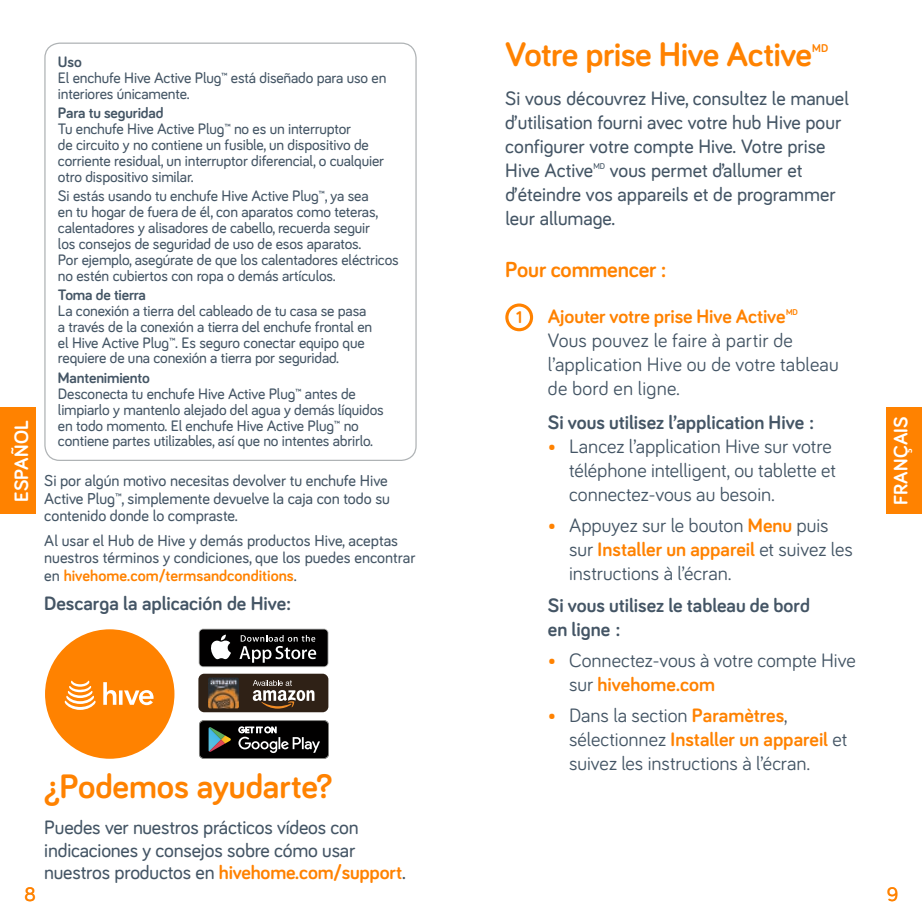
<style>
.page{position:relative;width:922px;height:922px;background:#fff}
.page>*{position:absolute;margin:0;border:0;box-sizing:border-box;transform-origin:0 0}
.t1{font:700 35px "Bariol";letter-spacing:-.015em;color:#ff8200}
.t2{font:700 22.5px "Bariol";letter-spacing:-.005em;color:#ff8200}
.t3{font:20px/24px "Bariol";color:#445565}
.t4{font:500 20px/24px "Bariol";color:#445565}
.t5{font:700 20px/24px "Bariol";color:#445565}
.t6{font:700 20px "Bariol";letter-spacing:-.005em;color:#ff8200}
.t7{font:700 20px "Bariol";letter-spacing:.005em;color:#fff}
.t8{font:500 20px "Bariol";color:#ff8200}
.t9{font:700 17.5px "Bariol";color:#ff8200}
.t10{font:500 16.25px/17.5px "Bariol";letter-spacing:-.005em;color:#445565}
.t11{font:500 15.5px/16px "Bariol";letter-spacing:-.01em;color:#445565}
.t12{font:700 15.5px "Bariol";letter-spacing:-.01em;color:#445565}
.t13{font:700 11.75px "Bariol";color:#ff8200}
.t14{font:500 8.75px "Bariol";color:#445565}
.t15{font:700 8.75px "Bariol";color:#ff8200}
.s1{font-weight:700;color:#ff8200}
.s2{color:#ff8200}
</style>
<div class="page">
<div style="left:0;top:407px;width:35px;height:107px;background:#ff8200"></div>
<div style="left:505px;top:303px;width:28px;height:28px;border:3px solid #ff8200;border-radius:50%"></div>
<div style="left:886px;top:407px;width:35px;height:107px;background:#ff8200"></div>
<div style="left:45px;top:629px;width:129px;height:129px;background:#ff8200;border-radius:50%"></div>
<svg style="left:65px;top:680px;width:88px;height:29px"></svg>
<svg style="left:199px;top:628px;width:129px;height:39px"></svg>
<div style="left:199px;top:629px;width:128px;height:37px;background:#010000;border-radius:4px"></div>
<svg style="left:211px;top:634px;width:20px;height:25px"></svg>
<svg style="left:239px;top:635px;width:77px;height:27px"></svg>
<div style="left:198px;top:673px;width:130px;height:39px;background:#2f2116;border-radius:6px"></div>
<svg style="left:253px;top:680px;width:61px;height:28px"></svg>
<img style="left:208px;top:677px;width:31px;height:31px">
<svg style="left:201px;top:758px;width:126px;height:1px"></svg>
<svg style="left:199px;top:720px;width:130px;height:38px;background:#2b2c2b"></svg>
<p class="t7" style="left:8px;top:501px;width:83px;rotate:-90deg">ESPAÑOL</p>
<p class="t7" style="left:8px;top:498px;width:77px;rotate:-90deg">ENGLISH</p>
<p class="t12" style="left:58px;top:51px;width:25px">Uso</p>
<p class="t11" style="left:58px;top:69px;width:330px">El enchufe Hive Active Plug™ está diseñado para uso en interiores únicamente.</p>
<p class="t12" style="left:58px;top:102px;width:107px">Para tu seguridad</p>
<p class="t11" style="left:58px;top:120px;width:327px">Tu enchufe Hive Active Plug™ no es un interruptor<br>de circuito y no contiene un fusible, un dispositivo de corriente residual, un interruptor diferencial, o cualquier otro dispositivo similar.</p>
<p class="t11" style="left:58px;top:187px;width:342px">Si estás usando tu enchufe Hive Active Plug™, ya sea<br>en tu hogar de fuera de él, con aparatos como teteras, calentadores y alisadores de cabello, recuerda seguir<br>los consejos de seguridad de uso de esos aparatos.<br>Por ejemplo, asegúrate de que los calentadores eléctricos no estén cubiertos con ropa o demás artículos.</p>
<p class="t12" style="left:58px;top:284px;width:89px">Toma de tierra</p>
<p class="t11" style="left:58px;top:302px;width:316px">La conexión a tierra del cableado de tu casa se pasa a través de la conexión a tierra del enchufe frontal en el Hive Active Plug™. Es seguro conectar equipo que requiere de una conexión a tierra por seguridad.</p>
<p class="t12" style="left:58px;top:367px;width:93px">Mantenimiento</p>
<p class="t11" style="left:58px;top:385px;width:327px">Desconecta tu enchufe Hive Active Plug™ antes de limpiarlo y mantenlo alejado del agua y demás líquidos en todo momento. El enchufe Hive Active Plug™ no contiene partes utilizables, así que no intentes abrirlo.</p>
<p class="t10" style="left:44px;top:471px;width:347px">Si por algún motivo necesitas devolver tu enchufe Hive<br>Active Plug™, simplemente devuelve la caja con todo su contenido donde lo compraste.</p>
<p class="t10" style="left:44px;top:531px;width:372px">Al usar el Hub de Hive y demás productos Hive, aceptas nuestros términos y condiciones, que los puedes encontrar en <span class="s1">hivehome.com/termsandconditions</span>.</p>
<p class="t5" style="left:44px;top:590px;width:248px">Descarga la aplicación de Hive:</p>
<p class="t8" style="left:24px;top:880px;width:13px">8</p>
<h1 class="t1" style="left:44px;top:761px;width:289px">¿Podemos ayudarte?</h1>
<p class="t4" style="left:44px;top:815px;width:363px;line-height:22.5px">Puedes ver nuestros prácticos vídeos con indicaciones y consejos sobre cómo usar nuestros productos en <span class="s1">hivehome.com/support</span>.</p>
<h1 class="t1" style="left:505px;top:31px;width:308px">Votre prise Hive Active</h1>
<p class="t13" style="left:812px;top:40px;width:18px">MD</p>
<p class="t4" style="left:505px;top:85px;width:345px">Si vous découvrez Hive, consultez le manuel d’utilisation fourni avec votre hub Hive pour configurer votre compte Hive. Votre prise Hive Active</p>
<p class="t4" style="left:505px;top:157px;width:332px;text-indent:104px">vous permet d’allumer et d’éteindre vos appareils et de programmer leur allumage.</p>
<h2 class="t2" style="left:505px;top:253px;width:162px">Pour commencer :</h2>
<p class="t9" style="left:516px;top:305px;width:8px">1</p>
<p class="t6" style="left:547px;top:302px;width:239px">Ajouter votre prise Hive Active</p>
<p class="t15" style="left:785px;top:306px;width:13px">MD</p>
<p class="t3" style="left:547px;top:327px;width:292px">Vous pouvez le faire à partir de l’application Hive ou de votre tableau de bord en ligne.</p>
<p class="t5" style="left:547px;top:409px;width:268px">Si vous utilisez l’application Hive :</p>
<p class="t3" style="left:569px;top:433px;width:268px;text-indent:-21px"><span class="s2">•</span> Lancez l’application Hive sur votre téléphone intelligent, ou tablette et connectez-vous au besoin.</p>
<p class="t3" style="left:569px;top:512px;width:285px;text-indent:-21px"><span class="s2">•</span> Appuyez sur le bouton <span class="s1">Menu</span> puis sur <span class="s1">Installer un appareil</span> et suivez les instructions à l’écran.</p>
<p class="t5" style="left:547px;top:592px;width:263px">Si vous utilisez le tableau de bord en ligne :</p>
<p class="t3" style="left:569px;top:647px;width:288px;text-indent:-21px"><span class="s2">•</span> Connectez-vous à votre compte Hive sur <span class="s1">hivehome.com</span></p>
<p class="t3" style="left:569px;top:702px;width:279px;text-indent:-21px"><span class="s2">•</span> Dans la section <span class="s1">Paramètres</span>, sélectionnez <span class="s1">Installer un appareil</span> et suivez les instructions à l’écran.</p>
<p class="t14" style="left:593px;top:160px;width:13px">MD</p>
<p class="t7" style="left:886px;top:505px;width:90px;rotate:-90deg">FRANÇAIS</p>
<p class="t8" style="left:886px;top:880px;width:13px">9</p>
</div>
